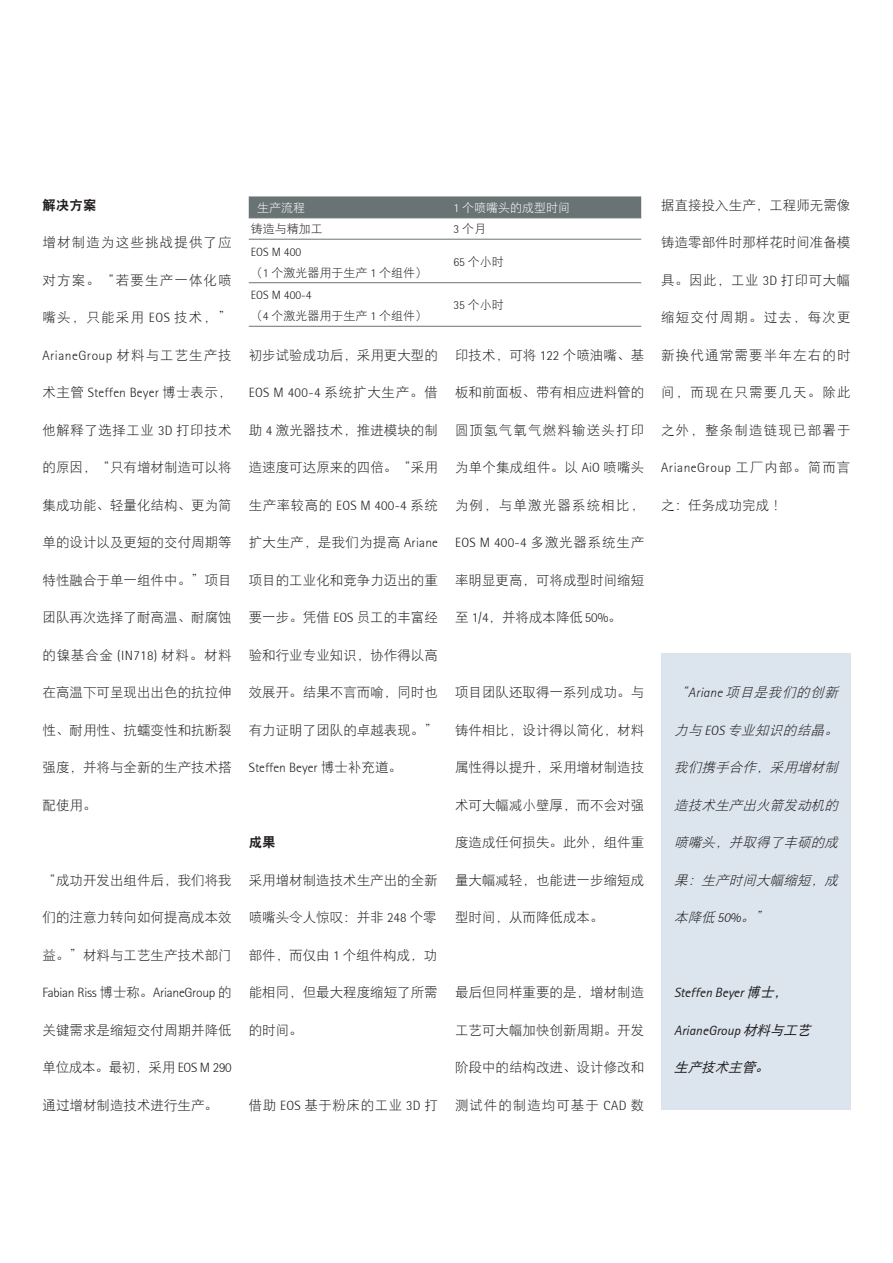
<style>
.page{position:relative;width:893px;height:1263px;background:#fff}
.page>*{position:absolute;margin:0;border:0;box-sizing:border-box;transform-origin:0 0}
.t1{font:13.5px "DF Hei W3";color:#231f20}
.t2{font:13.5px "DF Hei W3";letter-spacing:.085em;color:#231f20}
.t3{font:13.5px "Rotis San Ser T Ligh";letter-spacing:.015em;color:#231f20}
.t4{font:italic 13.5px "DF Hei W3";color:#231f20}
.t5{font:13.5px "Rotis San Ser T Ligh";letter-spacing:.035em;color:#231f20}
.t6{font:italic 13.5px "Rotis San Ser T";color:#231f20}
.t7{font:13.5px "DF Hei W3";letter-spacing:.035em;color:#231f20}
.t8{font:13.5px "Rotis San Ser T Ligh";letter-spacing:-.02em;color:#231f20}
.t9{font:13.5px "DF Hei W3";letter-spacing:.055em;color:#231f20}
.t10{font:13.5px "DF Hei W3";letter-spacing:.025em;color:#231f20}
.t11{font:13.5px "DF Hei W3";letter-spacing:.04em;color:#231f20}
.t12{font:13.5px "DF Hei W3";letter-spacing:.075em;color:#231f20}
.t13{font:italic 13.5px "DF Hei W5";color:#231f20}
.t14{font:13.5px "DF Hei W9";color:#231f20}
.t15{font:12px "DF Hei W3";color:#231f20}
.t16{font:12px "Rotis San Ser T Ligh";color:#231f20}
.t17{font:12px "DF Hei W3";color:#fff}
.s1{font-family:"Rotis San Ser T Ligh"}
.s2{font-family:"DF Hei W3"}
.s3{font-family:"Rotis San Ser T Ligh Ital";font-style:normal}
.s4{font-family:"DF Hei W5"}
</style>
<div class="page">
<div style="left:661px;top:653px;width:190px;height:457px;background:#dce5ee"></div>
<div style="left:249px;top:196px;width:392px;height:21px;background:#697374"></div>
<hr style="left:249px;top:217px;width:196px;height:1px;background:#697374">
<hr style="left:445px;top:217px;width:196px;height:1px;background:#697374">
<hr style="left:249px;top:239px;width:196px;height:1px;background:#697374">
<hr style="left:445px;top:239px;width:196px;height:1px;background:#697374">
<hr style="left:249px;top:282px;width:196px;height:1px;background:#697374">
<hr style="left:445px;top:282px;width:196px;height:1px;background:#697374">
<hr style="left:249px;top:326px;width:196px;height:1px;background:#697374">
<hr style="left:445px;top:326px;width:196px;height:1px;background:#697374">
<p class="t14" style="left:43px;top:198px;width:55px">解决方案</p>
<p class="t2" style="left:43px;top:235px;width:191px">增材制造为这些挑战提供了应</p>
<p class="t2" style="left:43px;top:273px;width:191px">对方案。“若要生产一体化喷</p>
<p class="t1" style="left:43px;top:310px;width:191px">嘴头，只能采用 <span class="s1">EOS</span> 技术，”</p>
<p class="t5" style="left:43px;top:347px;width:191px">ArianeGroup <span class="s2">材料与工艺生产技</span></p>
<p class="t3" style="left:43px;top:384px;width:191px"><span class="s2">术主管</span> Steffen Beyer <span class="s2">博士表示，</span></p>
<p class="t7" style="left:43px;top:423px;width:191px">他解释了选择工业 <span class="s1">3D</span> 打印技术</p>
<p class="t1" style="left:43px;top:460px;width:191px">的原因，“只有增材制造可以将</p>
<p class="t1" style="left:43px;top:498px;width:191px">集成功能、轻量化结构、更为简</p>
<p class="t1" style="left:43px;top:535px;width:191px">单的设计以及更短的交付周期等</p>
<p class="t1" style="left:43px;top:573px;width:191px">特性融合于单一组件中。”项目</p>
<p class="t1" style="left:43px;top:610px;width:191px">团队再次选择了耐高温、耐腐蚀</p>
<p class="t9" style="left:43px;top:648px;width:191px">的镍基合金 <span class="s1">(IN718)</span> 材料。材料</p>
<p class="t1" style="left:43px;top:685px;width:191px">在高温下可呈现出出色的抗拉伸</p>
<p class="t1" style="left:43px;top:723px;width:191px">性、耐用性、抗蠕变性和抗断裂</p>
<p class="t1" style="left:43px;top:760px;width:191px">强度，并将与全新的生产技术搭</p>
<p class="t1" style="left:43px;top:798px;width:55px">配使用。</p>
<p class="t1" style="left:43px;top:873px;width:191px">“成功开发出组件后，我们将我</p>
<p class="t1" style="left:43px;top:910px;width:191px">们的注意力转向如何提高成本效</p>
<p class="t1" style="left:43px;top:948px;width:191px">益。”材料与工艺生产技术部门</p>
<p class="t8" style="left:43px;top:984px;width:191px">Fabian Riss <span class="s2">博士称。</span>ArianeGroup <span class="s2">的</span></p>
<p class="t1" style="left:43px;top:1023px;width:191px">关键需求是缩短交付周期并降低</p>
<p class="t1" style="left:43px;top:1060px;width:191px">单位成本。最初，采用 <span class="s1">EOS M 290</span></p>
<p class="t1" style="left:43px;top:1098px;width:177px">通过增材制造技术进行生产。</p>
<p class="t17" style="left:257px;top:201px;width:49px">生产流程</p>
<p class="t17" style="left:453px;top:201px;width:118px"><span class="s1">1</span> 个喷嘴头的成型时间</p>
<p class="t15" style="left:251px;top:223px;width:73px">铸造与精加工</p>
<p class="t15" style="left:453px;top:223px;width:34px"><span class="s1">3</span> 个月</p>
<p class="t16" style="left:251px;top:244px;width:52px">EOS M 400</p>
<p class="t15" style="left:251px;top:266px;width:178px">（<span class="s1">1</span> 个激光器用于生产 <span class="s1">1</span> 个组件）</p>
<p class="t15" style="left:453px;top:255px;width:52px"><span class="s1">65</span> 个小时</p>
<p class="t16" style="left:251px;top:288px;width:62px">EOS M 400-4</p>
<p class="t15" style="left:251px;top:310px;width:178px">（<span class="s1">4</span> 个激光器用于生产 <span class="s1">1</span> 个组件）</p>
<p class="t1" style="left:249px;top:348px;width:191px">初步试验成功后，采用更大型的</p>
<p class="t3" style="left:249px;top:384px;width:191px">EOS M 400-4 <span class="s2">系统扩大生产。借</span></p>
<p class="t1" style="left:249px;top:423px;width:191px">助 <span class="s1">4</span> 激光器技术，推进模块的制</p>
<p class="t1" style="left:249px;top:460px;width:191px">造速度可达原来的四倍。“采用</p>
<p class="t3" style="left:249px;top:497px;width:191px"><span class="s2">生产率较高的</span> EOS M 400-4 <span class="s2">系统</span></p>
<p class="t10" style="left:249px;top:535px;width:191px">扩大生产，是我们为提高 <span class="s1">Ariane</span></p>
<p class="t1" style="left:249px;top:573px;width:191px">项目的工业化和竞争力迈出的重</p>
<p class="t1" style="left:249px;top:610px;width:191px">要一步。凭借 <span class="s1">EOS</span> 员工的丰富经</p>
<p class="t1" style="left:249px;top:648px;width:191px">验和行业专业知识，协作得以高</p>
<p class="t1" style="left:249px;top:685px;width:191px">效展开。结果不言而喻，同时也</p>
<p class="t1" style="left:249px;top:723px;width:191px">有力证明了团队的卓越表现。”</p>
<p class="t3" style="left:249px;top:759px;width:155px">Steffen Beyer <span class="s2">博士补充道。</span></p>
<p class="t14" style="left:249px;top:835px;width:28px">成果</p>
<p class="t1" style="left:249px;top:873px;width:190px">采用增材制造技术生产出的全新</p>
<p class="t1" style="left:249px;top:910px;width:189px">喷嘴头令人惊叹：并非 <span class="s1">248</span> 个零</p>
<p class="t1" style="left:249px;top:948px;width:190px">部件，而仅由 <span class="s1">1</span> 个组件构成，功</p>
<p class="t1" style="left:249px;top:985px;width:190px">能相同，但最大程度缩短了所需</p>
<p class="t1" style="left:249px;top:1023px;width:55px">的时间。</p>
<p class="t11" style="left:249px;top:1098px;width:191px">借助 <span class="s1">EOS</span> 基于粉床的工业 <span class="s1">3D</span> 打</p>
<p class="t15" style="left:453px;top:299px;width:52px"><span class="s1">35</span> 个小时</p>
<p class="t1" style="left:455px;top:348px;width:191px">印技术，可将 <span class="s1">122</span> 个喷油嘴、基</p>
<p class="t1" style="left:455px;top:385px;width:191px">板和前面板、带有相应进料管的</p>
<p class="t2" style="left:455px;top:423px;width:191px">圆顶氢气氧气燃料输送头打印</p>
<p class="t1" style="left:455px;top:460px;width:191px">为单个集成组件。以 <span class="s1">AiO</span> 喷嘴头</p>
<p class="t2" style="left:455px;top:498px;width:191px">为例，与单激光器系统相比，</p>
<p class="t3" style="left:455px;top:534px;width:191px">EOS M 400-4 <span class="s2">多激光器系统生产</span></p>
<p class="t1" style="left:455px;top:573px;width:191px">率明显更高，可将成型时间缩短</p>
<p class="t1" style="left:455px;top:610px;width:168px">至 <span class="s1">1/4</span>，并将成本降低<span class="s1">50%</span>。</p>
<p class="t1" style="left:455px;top:685px;width:191px">项目团队还取得一系列成功。与</p>
<p class="t1" style="left:455px;top:723px;width:191px">铸件相比，设计得以简化，材料</p>
<p class="t1" style="left:455px;top:760px;width:191px">属性得以提升，采用增材制造技</p>
<p class="t1" style="left:455px;top:798px;width:191px">术可大幅减小壁厚，而不会对强</p>
<p class="t1" style="left:455px;top:835px;width:191px">度造成任何损失。此外，组件重</p>
<p class="t1" style="left:455px;top:873px;width:191px">量大幅减轻，也能进一步缩短成</p>
<p class="t1" style="left:455px;top:910px;width:150px">型时间，从而降低成本。</p>
<p class="t1" style="left:455px;top:985px;width:191px">最后但同样重要的是，增材制造</p>
<p class="t1" style="left:455px;top:1023px;width:191px">工艺可大幅加快创新周期。开发</p>
<p class="t1" style="left:455px;top:1060px;width:191px">阶段中的结构改进、设计修改和</p>
<p class="t12" style="left:455px;top:1098px;width:191px">测试件的制造均可基于 <span class="s1">CAD</span> 数</p>
<p class="t1" style="left:661px;top:198px;width:191px">据直接投入生产，工程师无需像</p>
<p class="t1" style="left:661px;top:235px;width:191px">铸造零部件时那样花时间准备模</p>
<p class="t7" style="left:661px;top:273px;width:191px">具。因此，工业 <span class="s1">3D</span> 打印可大幅</p>
<p class="t2" style="left:661px;top:310px;width:191px">缩短交付周期。过去，每次更</p>
<p class="t2" style="left:661px;top:348px;width:191px">新换代通常需要半年左右的时</p>
<p class="t2" style="left:661px;top:385px;width:191px">间，而现在只需要几天。除此</p>
<p class="t2" style="left:661px;top:423px;width:191px">之外，整条制造链现已部署于</p>
<p class="t5" style="left:661px;top:459px;width:191px">ArianeGroup <span class="s2">工厂内部。简而言</span></p>
<p class="t1" style="left:661px;top:498px;width:123px">之：任务成功完成！</p>
<p class="t4" style="left:674px;top:685px;width:169px">“<span class="s3">A ria n e</span> 项目是我们的创新</p>
<p class="t4" style="left:674px;top:723px;width:169px">力与 <span class="s3">E O S</span> 专业知识的结晶。</p>
<p class="t4" style="left:674px;top:760px;width:169px">我们携手合作，采用增材制</p>
<p class="t4" style="left:674px;top:798px;width:169px">造技术生产出火箭发动机的</p>
<p class="t4" style="left:674px;top:835px;width:169px">喷嘴头，并取得了丰硕的成</p>
<p class="t4" style="left:674px;top:873px;width:169px">果：生产时间大幅缩短，成</p>
<p class="t4" style="left:674px;top:910px;width:99px">本降低 <span class="s3">50%</span>。”</p>
<p class="t6" style="left:674px;top:984px;width:118px">Steffen Beyer <span class="s4">博士，</span></p>
<p class="t6" style="left:674px;top:1022px;width:141px">ArianeGroup <span class="s4">材料与工艺</span></p>
<p class="t13" style="left:674px;top:1060px;width:100px">生产技术主管。</p>
</div>
